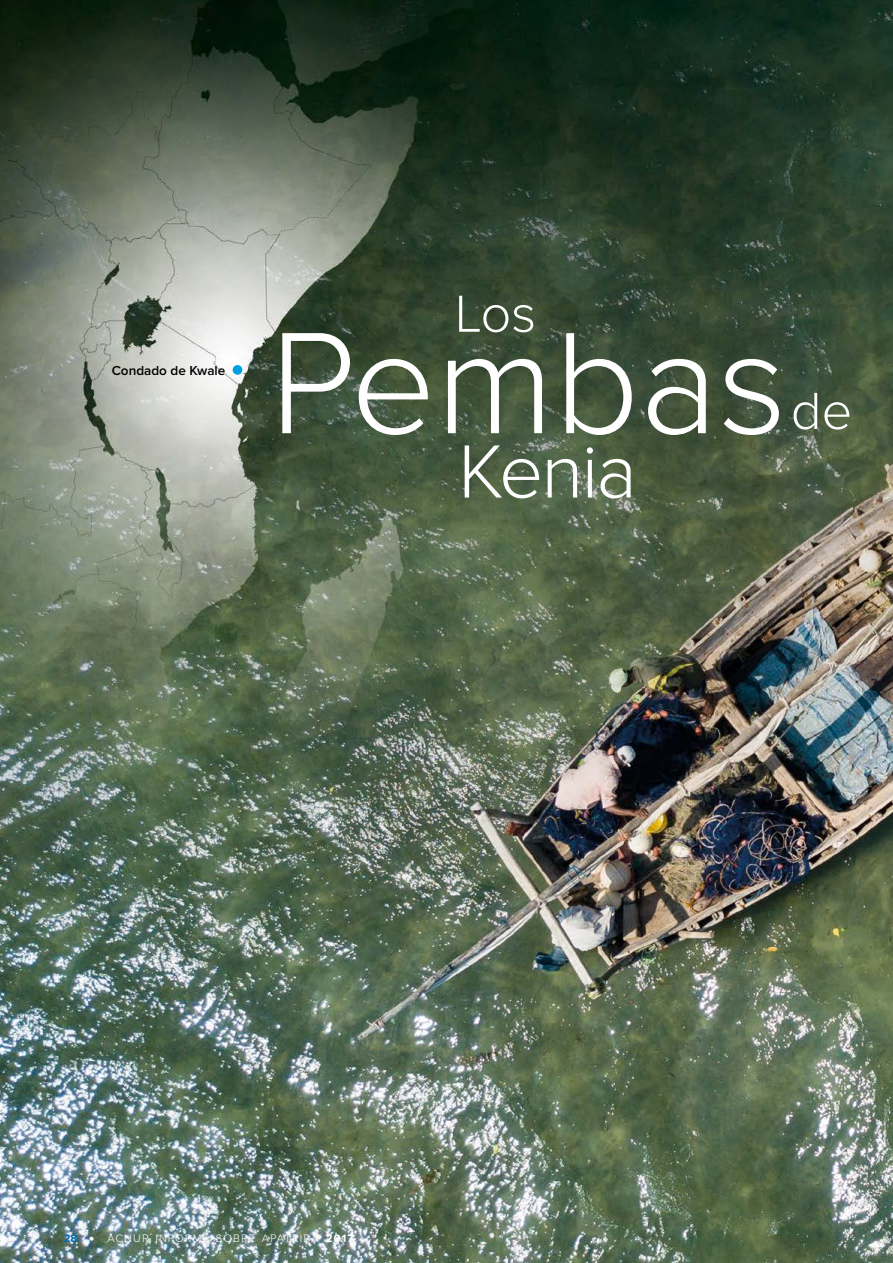
<style>
.page{position:relative;width:893px;height:1263px;background:#fff}
.page>*{position:absolute;margin:0;border:0;box-sizing:border-box;transform-origin:0 0}
.t1{font:300 150px "Proxima Nova";color:#fff}
.t2{font:300 78px "Proxima Nova";letter-spacing:-.025em;color:#fff}
.t3{font:300 54px "Proxima Nova";color:#fff}
.t4{font:600 13.5px "Proxima Nova";color:#000}
.t5{font:300 11.25px "Proxima Nova";letter-spacing:.1em;color:#fff}
.s1{font-weight:700;color:#006ab4}
.s2{font-weight:400;font-size:18px}
.s3{font-weight:700}
</style>
<div class="page">
<img style="left:0;top:0;width:893px;height:1263px">
<div style="left:233px;top:365px;width:9px;height:10px;background:#009fe3;border-radius:50%"></div>
<p class="t4" style="left:112px;top:362px;width:115px">Condado de Kwale</p>
<h3 class="t3" style="left:455px;top:282px;width:83px">Los</h3>
<h1 class="t1" style="left:270px;top:294px;width:518px">Pembas</h1>
<h2 class="t2" style="left:458px;top:425px;width:180px">Kenia</h2>
<h3 class="t3" style="left:791px;top:379px;width:63px">de</h3>
<p class="t5" style="left:64px;top:1231px;width:291px"><span class="s1">28</span> <span class="s2">•</span> ACNUR INFORME SOBRE APATRIDA <span class="s3">2017</span></p>
</div>
